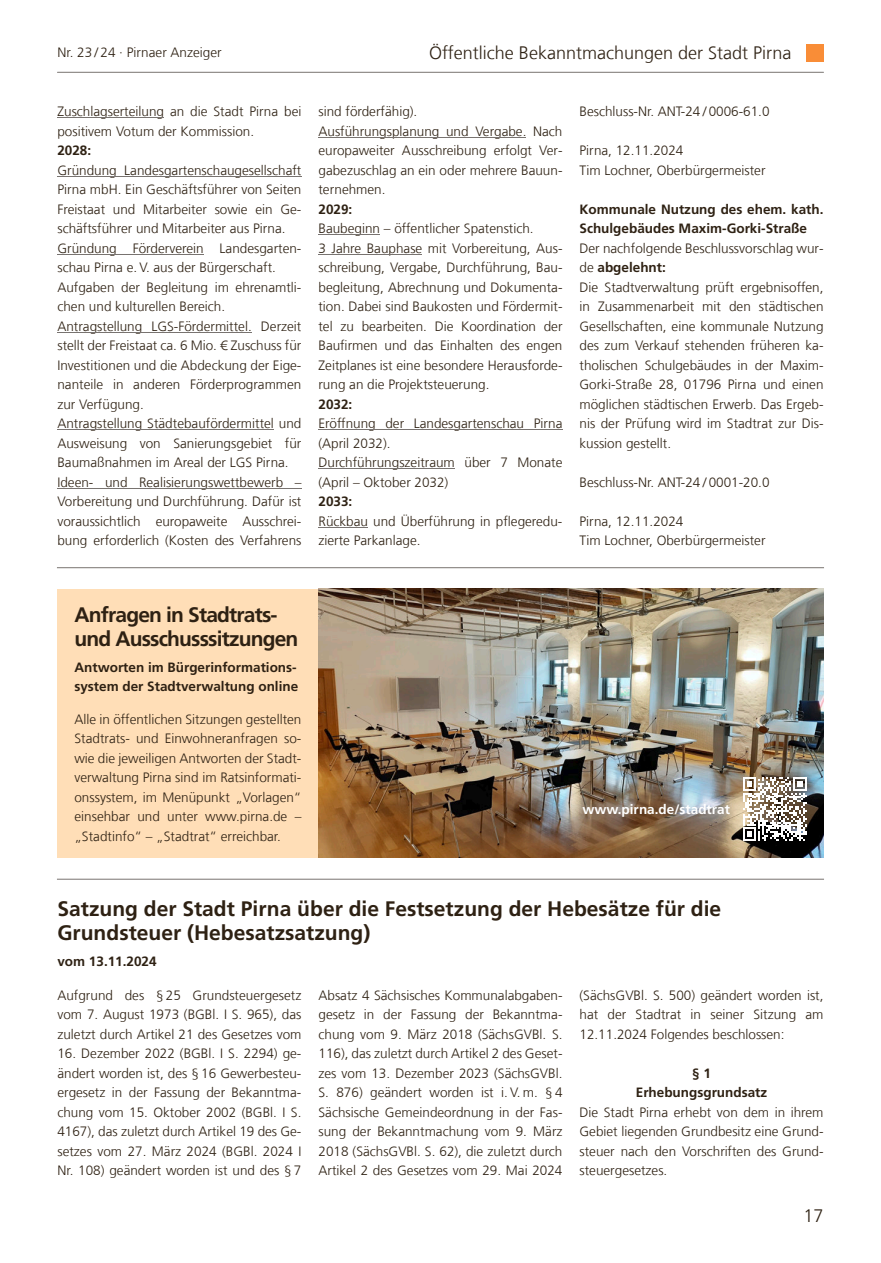
<style>
.page{position:relative;width:881px;height:1263px;background:#fff}
.page>*{position:absolute;margin:0;border:0;box-sizing:border-box;transform-origin:0 0}
.t1{font:700 21px/24px "Frutiger LT Com";color:#2e2113}
.t2{font:700 21px/24px "Frutiger LT Com";letter-spacing:-.04em;color:#2e2113}
.t3{font:300 18px "Frutiger LT Com";color:#2e2113}
.t4{font:300 13.5px/19.5px "Frutiger LT Com";color:#2e2113}
.t5{font:700 13.5px/19.5px "Frutiger LT Com";color:#2e2113}
.t6{font:700 13.5px "Frutiger LT Com";color:#fff}
.s1{font-weight:700}
</style>
<div class="page">
<div style="left:57px;top:589px;width:261px;height:269px;background:#ffdeb7"></div>
<hr style="left:318px;top:527px;width:50px;height:1px;background:#787370">
<hr style="left:57px;top:879px;width:766px;height:1px;background:#787370">
<hr style="left:57px;top:567px;width:766px;height:1px;background:#787370">
<hr style="left:57px;top:72px;width:766px;height:1px;background:#787370">
<div style="left:806px;top:45px;width:17px;height:17px;background:#f98d37"></div>
<hr style="left:57px;top:117px;width:107px;height:1px;background:#787370">
<hr style="left:57px;top:176px;width:244px;height:1px;background:#787370">
<hr style="left:57px;top:254px;width:146px;height:1px;background:#787370">
<hr style="left:57px;top:332px;width:195px;height:1px;background:#787370">
<hr style="left:57px;top:429px;width:217px;height:1px;background:#787370">
<hr style="left:57px;top:488px;width:244px;height:1px;background:#787370">
<hr style="left:318px;top:137px;width:208px;height:1px;background:#787370">
<hr style="left:318px;top:234px;width:62px;height:1px;background:#787370">
<hr style="left:318px;top:254px;width:104px;height:1px;background:#787370">
<hr style="left:318px;top:468px;width:136px;height:1px;background:#787370">
<hr style="left:318px;top:429px;width:244px;height:1px;background:#787370">
<img style="left:318px;top:589px;width:505px;height:269px">
<svg style="left:742px;top:777px;width:64px;height:64px"></svg>
<p class="t4" style="left:57px;top:44px;width:166px">Nr. 23 / 24 · Pirnaer Anzeiger</p>
<h2 class="t3" style="left:429px;top:46px;width:364px">Öffentliche Bekanntmachungen der Stadt Pirna</h2>
<p class="t4" style="left:57px;top:103px;width:245px">Zuschlagserteilung an die Stadt Pirna bei positivem Votum der Kommission.</p>
<p class="t5" style="left:57px;top:142px;width:35px">2028:</p>
<p class="t4" style="left:57px;top:162px;width:245px">Gründung Landesgartenschaugesellschaft Pirna mbH. Ein Geschäftsführer von Seiten Freistaat und Mitarbeiter sowie ein Ge&shy;schäftsführer und Mitarbeiter aus Pirna.<br>Gründung Förderverein Landesgarten&shy;schau Pirna e. V. aus der Bürgerschaft.<br>Aufgaben der Begleitung im ehrenamtli&shy;chen und kulturellen Bereich.<br>Antragstellung LGS-Fördermittel. Derzeit stellt der Freistaat ca. 6 Mio. € Zuschuss für Investitionen und die Abdeckung der Eige&shy;nanteile in anderen Förderprogrammen zur Verfügung.<br>Antragstellung Städtebaufördermittel und Ausweisung von Sanierungsgebiet für Baumaßnahmen im Areal der LGS Pirna.<br>Ideen- und Realisierungswettbewerb – Vorbereitung und Durchführung. Dafür ist voraussichtlich europaweite Ausschrei&shy;bung erforderlich (Kosten des Verfahrens</p>
<p class="t4" style="left:318px;top:103px;width:245px">sind förderfähig).<br>Ausführungsplanung und Vergabe. Nach europaweiter Ausschreibung erfolgt Ver&shy;gabezuschlag an ein oder mehrere Bauun&shy;ternehmen.</p>
<p class="t5" style="left:318px;top:201px;width:35px">2029:</p>
<p class="t4" style="left:318px;top:220px;width:245px">Baubeginn – öffentlicher Spatenstich.<br>3 Jahre Bauphase mit Vorbereitung, Aus&shy;schreibung, Vergabe, Durchführung, Bau&shy;begleitung, Abrechnung und Dokumenta&shy;tion. Dabei sind Baukosten und Fördermit&shy;tel zu bearbeiten. Die Koordination der Baufirmen und das Einhalten des engen Zeitplanes ist eine besondere Herausforde&shy;rung an die Projektsteuerung.</p>
<p class="t5" style="left:318px;top:396px;width:35px">2032:</p>
<p class="t4" style="left:318px;top:415px;width:245px">Eröffnung der Landesgartenschau Pirna (April 2032).<br>Durchführungszeitraum über 7 Monate (April – Oktober 2032)</p>
<p class="t5" style="left:318px;top:493px;width:35px">2033:</p>
<p class="t4" style="left:318px;top:513px;width:245px">Rückbau und Überführung in pflegeredu&shy;zierte Parkanlage.</p>
<p class="t4" style="left:579px;top:103px;width:191px">Beschluss-Nr. ANT-24 / 0006-61.0</p>
<p class="t4" style="left:579px;top:142px;width:187px">Pirna, 12.11.2024<br>Tim Lochner, Oberbürgermeister</p>
<p class="t5" style="left:579px;top:201px;width:245px">Kommunale Nutzung des ehem. kath.<br>Schulgebäudes Maxim-Gorki-Straße</p>
<p class="t4" style="left:579px;top:240px;width:245px">Der nachfolgende Beschlussvorschlag wur&shy;de <span class="s1">abgelehnt:<br></span>Die Stadtverwaltung prüft ergebnisoffen, in Zusammenarbeit mit den städtischen Gesellschaften, eine kommunale Nutzung des zum Verkauf stehenden früheren ka&shy;tholischen Schulgebäudes in der Maxim-Gorki-Straße 28, 01796 Pirna und einen möglichen städtischen Erwerb. Das Ergeb&shy;nis der Prüfung wird im Stadtrat zur Dis&shy;kussion gestellt.</p>
<p class="t4" style="left:579px;top:474px;width:191px">Beschluss-Nr. ANT-24 / 0001-20.0</p>
<p class="t4" style="left:579px;top:513px;width:187px">Pirna, 12.11.2024<br>Tim Lochner, Oberbürgermeister</p>
<h1 class="t2" style="left:74px;top:604px;width:225px">Anfragen in Stadtrats&shy;und Ausschusssitzungen</h1>
<p class="t5" style="left:74px;top:658px;width:225px">Antworten im Bürgerinformations&shy;system der Stadtverwaltung online</p>
<p class="t4" style="left:74px;top:711px;width:228px;text-align:justify">Alle in öffentlichen Sitzungen gestellten Stadtrats- und Einwohneranfragen so&shy;wie die jeweiligen Antworten der Stadt&shy;verwaltung Pirna sind im Ratsinformati&shy;onssystem, im Menüpunkt „Vorlagen“ einsehbar und unter www.pirna.de – „Stadtinfo“ – „Stadtrat“ erreichbar.</p>
<p class="t6" style="left:582px;top:804px;width:149px">www.pirna.de/stadtrat</p>
<h1 class="t1" style="left:57px;top:899px;width:665px">Satzung der Stadt Pirna über die Festsetzung der Hebesätze für die<br>Grundsteuer (Hebesatzsatzung)</h1>
<p class="t5" style="left:57px;top:953px;width:101px">vom 13.11.2024</p>
<p class="t4" style="left:57px;top:987px;width:245px;text-align:justify">Aufgrund des § 25 Grundsteuergesetz vom 7. August 1973 (BGBl. I S. 965), das zuletzt durch Artikel 21 des Gesetzes vom</p>
<p class="t4" style="left:57px;top:1045px;width:245px;text-align:justify">16. Dezember 2022 (BGBl. I S. 2294) ge&shy;ändert worden ist, des § 16 Gewerbesteu&shy;ergesetz in der Fassung der Bekanntma&shy;chung vom 15. Oktober 2002 (BGBl. I S.<br>4167), das zuletzt durch Artikel 19 des Ge&shy;setzes vom 27. März 2024 (BGBl. 2024 I Nr. 108) geändert worden ist und des § 7</p>
<p class="t4" style="left:318px;top:987px;width:245px;text-align:justify">Absatz 4 Sächsisches Kommunalabgaben&shy;gesetz in der Fassung der Bekanntma&shy;chung vom 9. März 2018 (SächsGVBl. S.<br>116), das zuletzt durch Artikel 2 des Geset&shy;zes vom 13. Dezember 2023 (SächsGVBl.<br>S. 876) geändert worden ist i. V. m. § 4<br>Sächsische Gemeindeordnung in der Fas&shy;sung der Bekanntmachung vom 9. März 2018 (SächsGVBl. S. 62), die zuletzt durch Artikel 2 des Gesetzes vom 29. Mai 2024</p>
<p class="t4" style="left:579px;top:987px;width:245px;text-align:justify">(SächsGVBl. S. 500) geändert worden ist, hat der Stadtrat in seiner Sitzung am 12.11.2024 Folgendes beschlossen:</p>
<p class="t5" style="left:635px;top:1065px;width:133px;text-align:center">§ 1<br>Erhebungsgrundsatz</p>
<p class="t4" style="left:579px;top:1104px;width:245px;text-align:justify">Die Stadt Pirna erhebt von dem in ihrem Gebiet liegenden Grundbesitz eine Grund&shy;steuer nach den Vorschriften des Grund&shy;steuergesetzes.</p>
<h2 class="t3" style="left:803px;top:1209px;width:22px">17</h2>
</div>
